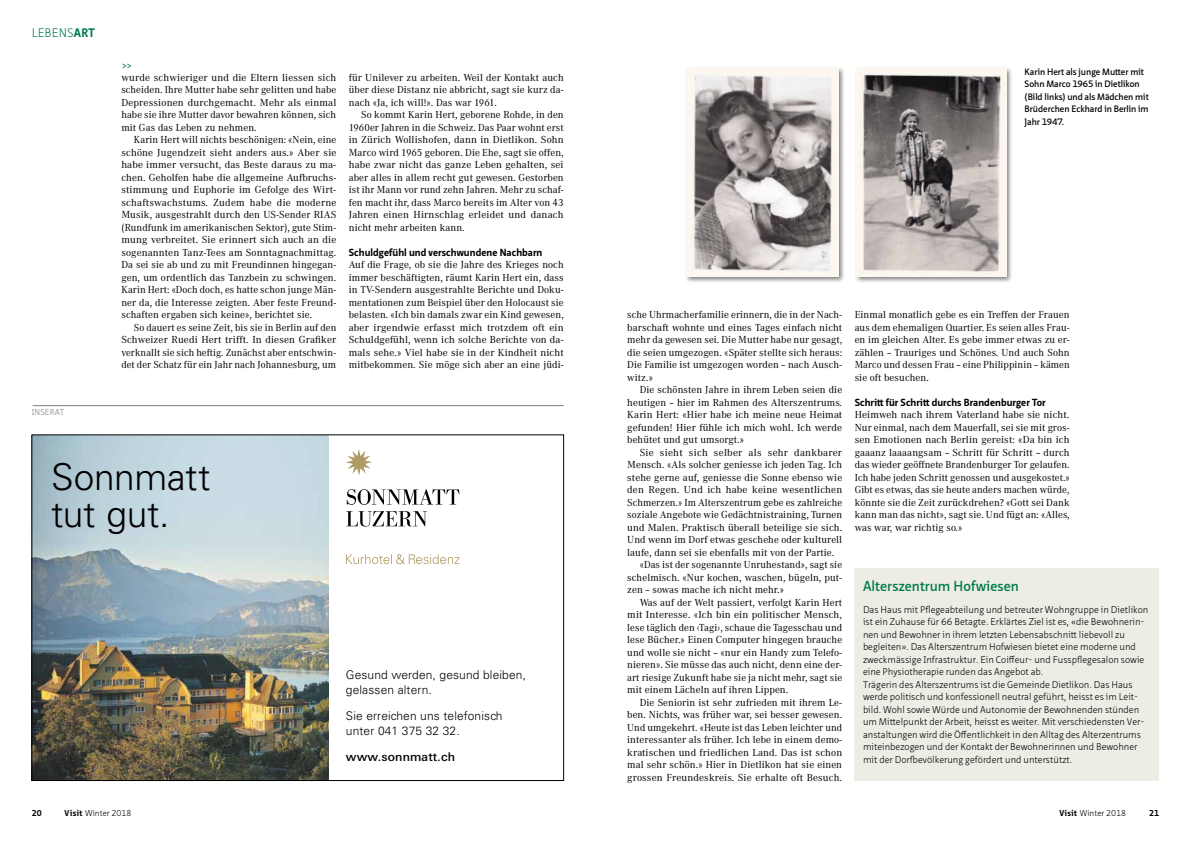
<style>
.page{position:relative;width:1191px;height:842px;background:#fff}
.page>*{position:absolute;margin:0;border:0;box-sizing:border-box;transform-origin:0 0}
.t1{font:300 37px/37px "Univers";letter-spacing:-.005em;color:#000}
.t2{font:600 14px "Neue Sans Pro";letter-spacing:.005em;color:#007b49}
.t3{font:300 12px/15px "Univers";letter-spacing:.01em;color:#000}
.t4{font:500 12px "LT Univers Basic";letter-spacing:.01em;color:#000}
.t5{font:300 12px "Neue Sans Pro";letter-spacing:.01em;color:#007b49}
.t6{font:10px/12.5px "Corporate A";letter-spacing:.01em;color:#000;text-align:justify}
.t7{font:700 10px "Neue Sans Pro";letter-spacing:.005em;color:#000}
.t8{font:10px "Neue Sans Pro";color:#007b49}
.t9{font:300 9.5px/12.5px "Neue Sans Pro";color:#000}
.t10{font:600 9px/12.5px "Neue Sans Pro";letter-spacing:-.005em;color:#000}
.t11{font:300 8.3px "Neue Sans Pro";color:#000}
.t12{font:300 8.3px "Neue Sans Pro";letter-spacing:.015em;color:#817c81}
.t13{font:700 8.3px "Neue Sans Pro";color:#000}
.s1{font-weight:700}
</style>
<div class="page">
<img style="left:34px;top:437px;width:295px;height:342px">
<svg style="left:346px;top:554px;width:113px;height:10px"></svg>
<svg style="left:346px;top:511px;width:81px;height:15px"></svg>
<svg style="left:347px;top:489px;width:112px;height:16px"></svg>
<svg style="left:346px;top:449px;width:26px;height:26px"></svg>
<hr style="left:33px;top:405px;width:531px;height:1px;background:#817c81">
<div style="left:684px;top:66px;width:161px;height:218px;background:#000;opacity:.5"></div>
<img style="left:686px;top:68px;width:152px;height:209px">
<div style="left:854px;top:66px;width:159px;height:218px;background:#000;opacity:.5"></div>
<img style="left:856px;top:68px;width:150px;height:209px">
<div style="left:854px;top:568px;width:305px;height:213px;background:#edece5"></div>
<p class="t5" style="left:32px;top:25px;width:64px">LEBENS<span class="s1">ART</span></p>
<p class="t12" style="left:32px;top:407px;width:34px">INSERAT</p>
<p class="t8" style="left:121px;top:59px;width:12px">&gt;&gt;</p>
<p class="t6" style="left:121px;top:71px;width:217px">wurde schwieriger und die Eltern liessen sich scheiden. Ihre Mutter habe sehr gelitten und habe Depressionen durchgemacht. Mehr als einmal habe sie ihre Mutter davor bewahren können, sich mit Gas das Leben zu nehmen.</p>
<p class="t6" style="left:121px;top:133px;width:217px;text-indent:12px">Karin Hert will nichts beschönigen: «Nein, eine schöne Jugendzeit sieht anders aus.» Aber sie habe immer versucht, das Beste daraus zu ma&shy;chen. Geholfen habe die allgemeine Aufbruchs&shy;stimmung und Euphorie im Gefolge des Wirt&shy;schaftswachstums. Zudem habe die moderne Musik, ausgestrahlt durch den US-Sender RIAS (Rundfunk im amerikanischen Sektor), gute Stim&shy;mung verbreitet. Sie erinnert sich auch an die sogenannten Tanz-Tees am Sonntagnachmittag.<br>Da sei sie ab und zu mit Freundinnen hingegan&shy;gen, um ordentlich das Tanzbein zu schwingen.<br>Karin Hert: «Doch doch, es hatte schon junge Män&shy;ner da, die Interesse zeigten. Aber feste Freund&shy;schaften ergaben sich keine», berichtet sie.</p>
<p class="t6" style="left:121px;top:321px;width:216px;text-indent:12px">So dauert es seine Zeit, bis sie in Berlin auf den Schweizer Ruedi Hert trifft. In diesen Grafiker verknallt sie sich heftig. Zunächst aber entschwin&shy;det der Schatz für ein Jahr nach Johannesburg, um</p>
<p class="t6" style="left:349px;top:71px;width:216px">für Unilever zu arbeiten. Weil der Kontakt auch über diese Distanz nie abbricht, sagt sie kurz da&shy;nach «Ja, ich will!». Das war 1961.</p>
<p class="t6" style="left:349px;top:108px;width:216px;text-indent:12px">So kommt Karin Hert, geborene Rohde, in den 1960er Jahren in die Schweiz. Das Paar wohnt erst in Zürich Wollishofen, dann in Dietlikon. Sohn Marco wird 1965 geboren. Die Ehe, sagt sie offen, habe zwar nicht das ganze Leben gehalten, sei aber alles in allem recht gut gewesen. Gestorben ist ihr Mann vor rund zehn Jahren. Mehr zu schaf&shy;fen macht ihr, dass Marco bereits im Alter von 43<br>Jahren einen Hirnschlag erleidet und danach nicht mehr arbeiten kann.</p>
<p class="t7" style="left:349px;top:245px;width:195px">Schuldgefühl und verschwundene Nachbarn</p>
<p class="t6" style="left:349px;top:258px;width:217px">Auf die Frage, ob sie die Jahre des Krieges noch immer beschäftigten, räumt Karin Hert ein, dass in TV-Sendern ausgestrahlte Berichte und Doku&shy;mentationen zum Beispiel über den Holocaust sie belasten. «Ich bin damals zwar ein Kind gewesen, aber irgendwie erfasst mich trotzdem oft ein Schuldgefühl, wenn ich solche Berichte von da&shy;mals sehe.» Viel habe sie in der Kindheit nicht mitbekommen. Sie möge sich aber an eine jüdi-</p>
<h1 class="t1" style="left:51px;top:458px;width:161px">Sonnmatt tut gut.</h1>
<p class="t3" style="left:346px;top:667px;width:182px">Gesund werden, gesund bleiben, gelassen altern.</p>
<p class="t3" style="left:346px;top:708px;width:158px">Sie erreichen uns telefonisch unter 041 375 32 32.</p>
<p class="t4" style="left:346px;top:750px;width:111px">www.sonnmatt.ch</p>
<p class="t10" style="left:1024px;top:65px;width:126px">Karin Hert als junge Mutter mit<br>Sohn Marco 1965 in Dietlikon (Bild links) und als Mädchen mit<br>Brüderchen Eckhard in Berlin im<br>Jahr 1947.</p>
<p class="t6" style="left:627px;top:308px;width:216px">sche Uhrmacherfamilie erinnern, die in der Nach&shy;barschaft wohnte und eines Tages einfach nicht mehr da gewesen sei. Die Mutter habe nur gesagt, die seien umgezogen. «Später stellte sich heraus:<br>Die Familie ist umgezogen worden – nach Ausch&shy;witz.»</p>
<p class="t6" style="left:627px;top:383px;width:216px;text-indent:12px">Die schönsten Jahre in ihrem Leben seien die heutigen – hier im Rahmen des Alterszentrums.<br>Karin Hert: «Hier habe ich meine neue Heimat gefunden! Hier fühle ich mich wohl. Ich werde behütet und gut umsorgt.»</p>
<p class="t6" style="left:639px;top:446px;width:204px">Sie sieht sich selber als sehr dankbarer</p>
<p class="t6" style="left:627px;top:458px;width:216px">Mensch. «Als solcher geniesse ich jeden Tag. Ich</p>
<p class="t6" style="left:627px;top:471px;width:216px">stehe gerne auf, geniesse die Sonne ebenso wie</p>
<p class="t6" style="left:627px;top:483px;width:216px">den Regen. Und ich habe keine wesentlichen</p>
<p class="t6" style="left:627px;top:496px;width:216px">Schmerzen.» Im Alterszentrum gebe es zahlreiche</p>
<p class="t6" style="left:627px;top:508px;width:216px">soziale Angebote wie Gedächtnistraining, Turnen</p>
<p class="t6" style="left:627px;top:521px;width:216px">und Malen. Praktisch überall beteilige sie sich.</p>
<p class="t6" style="left:627px;top:533px;width:216px">Und wenn im Dorf etwas geschehe oder kulturell</p>
<p class="t6" style="left:627px;top:546px;width:209px">laufe, dann sei sie ebenfalls mit von der Partie.</p>
<p class="t6" style="left:639px;top:558px;width:204px">«Das ist der sogenannte Unruhestand», sagt sie</p>
<p class="t6" style="left:627px;top:571px;width:216px">schelmisch. «Nur kochen, waschen, bügeln, put-</p>
<p class="t6" style="left:627px;top:583px;width:158px">zen – sowas mache ich nicht mehr.»</p>
<p class="t6" style="left:639px;top:596px;width:204px">Was auf der Welt passiert, verfolgt Karin Hert</p>
<p class="t6" style="left:627px;top:608px;width:216px">mit Interesse. «Ich bin ein politischer Mensch,</p>
<p class="t6" style="left:627px;top:621px;width:216px">lese täglich den ‹Tagi›, schaue die Tagesschau und</p>
<p class="t6" style="left:627px;top:633px;width:216px">lese Bücher.» Einen Computer hingegen brauche</p>
<p class="t6" style="left:627px;top:646px;width:216px">und wolle sie nicht – «nur ein Handy zum Telefo-</p>
<p class="t6" style="left:627px;top:658px;width:216px">nieren». Sie müsse das auch nicht, denn eine der-</p>
<p class="t6" style="left:627px;top:671px;width:216px">art riesige Zukunft habe sie ja nicht mehr, sagt sie</p>
<p class="t6" style="left:627px;top:683px;width:162px">mit einem Lächeln auf ihren Lippen.</p>
<p class="t6" style="left:639px;top:696px;width:204px">Die Seniorin ist sehr zufrieden mit ihrem Le-</p>
<p class="t6" style="left:627px;top:708px;width:216px">ben. Nichts, was früher war, sei besser gewesen.</p>
<p class="t6" style="left:627px;top:721px;width:216px">Und umgekehrt. «Heute ist das Leben leichter und</p>
<p class="t6" style="left:627px;top:733px;width:216px">interessanter als früher. Ich lebe in einem demo-</p>
<p class="t6" style="left:627px;top:746px;width:216px">kratischen und friedlichen Land. Das ist schon</p>
<p class="t6" style="left:627px;top:758px;width:216px">mal sehr schön.» Hier in Dietlikon hat sie einen</p>
<p class="t6" style="left:627px;top:771px;width:216px">grossen Freundeskreis. Sie erhalte oft Besuch.</p>
<p class="t6" style="left:854px;top:308px;width:216px">Einmal monatlich gebe es ein Treffen der Frauen aus dem ehemaligen Quartier. Es seien alles Frau&shy;en im gleichen Alter. Es gebe immer etwas zu er&shy;zählen – Trauriges und Schönes. Und auch Sohn Marco und dessen Frau – eine Philippinin – kämen sie oft besuchen.</p>
<p class="t7" style="left:854px;top:395px;width:192px">Schritt für Schritt durchs Brandenburger Tor</p>
<p class="t6" style="left:854px;top:408px;width:217px">Heimweh nach ihrem Vaterland habe sie nicht.<br>Nur einmal, nach dem Mauerfall, sei sie mit gros&shy;sen Emotionen nach Berlin gereist: «Da bin ich gaaanz laaaangsam – Schritt für Schritt – durch das wieder geöffnete Brandenburger Tor gelaufen.<br>Ich habe jeden Schritt genossen und ausgekostet.» Gibt es etwas, das sie heute anders machen würde, könnte sie die Zeit zurückdrehen? «Gott sei Dank kann man das nicht», sagt sie. Und fügt an: «Alles, was war, war richtig so.»</p>
<h2 class="t2" style="left:863px;top:577px;width:157px">Alterszentrum Hofwiesen</h2>
<p class="t9" style="left:863px;top:603px;width:287px">Das Haus mit Pflegeabteilung und betreuter Wohngruppe in Dietlikon ist ein Zuhause für 66 Betagte. Erklärtes Ziel ist es, «die Bewohnerin&shy;nen und Bewohner in ihrem letzten Lebensabschnitt liebevoll zu begleiten». Das Alterszentrum Hofwiesen bietet eine moderne und zweckmässige Infrastruktur. Ein Coiffeur- und Fusspflegesalon sowie eine Physiotherapie runden das Angebot ab.<br>Trägerin des Alterszentrums ist die Gemeinde Dietlikon. Das Haus werde politisch und konfessionell neutral geführt, heisst es im Leit&shy;bild. Wohl sowie Würde und Autonomie der Bewohnenden stünden um Mittelpunkt der Arbeit, heisst es weiter. Mit verschiedensten Ver&shy;anstaltungen wird die Öffentlichkeit in den Alltag des Alterzentrums miteinbezogen und der Kontakt der Bewohnerinnen und Bewohner mit der Dorfbevölkerung gefördert und unterstützt.</p>
<p class="t13" style="left:32px;top:807px;width:11px">20</p>
<p class="t11" style="left:65px;top:807px;width:68px"><span class="s1">Visit</span> Winter 2018</p>
<p class="t11" style="left:1059px;top:807px;width:68px"><span class="s1">Visit</span> Winter 2018</p>
<p class="t13" style="left:1149px;top:807px;width:11px">21</p>
</div>
